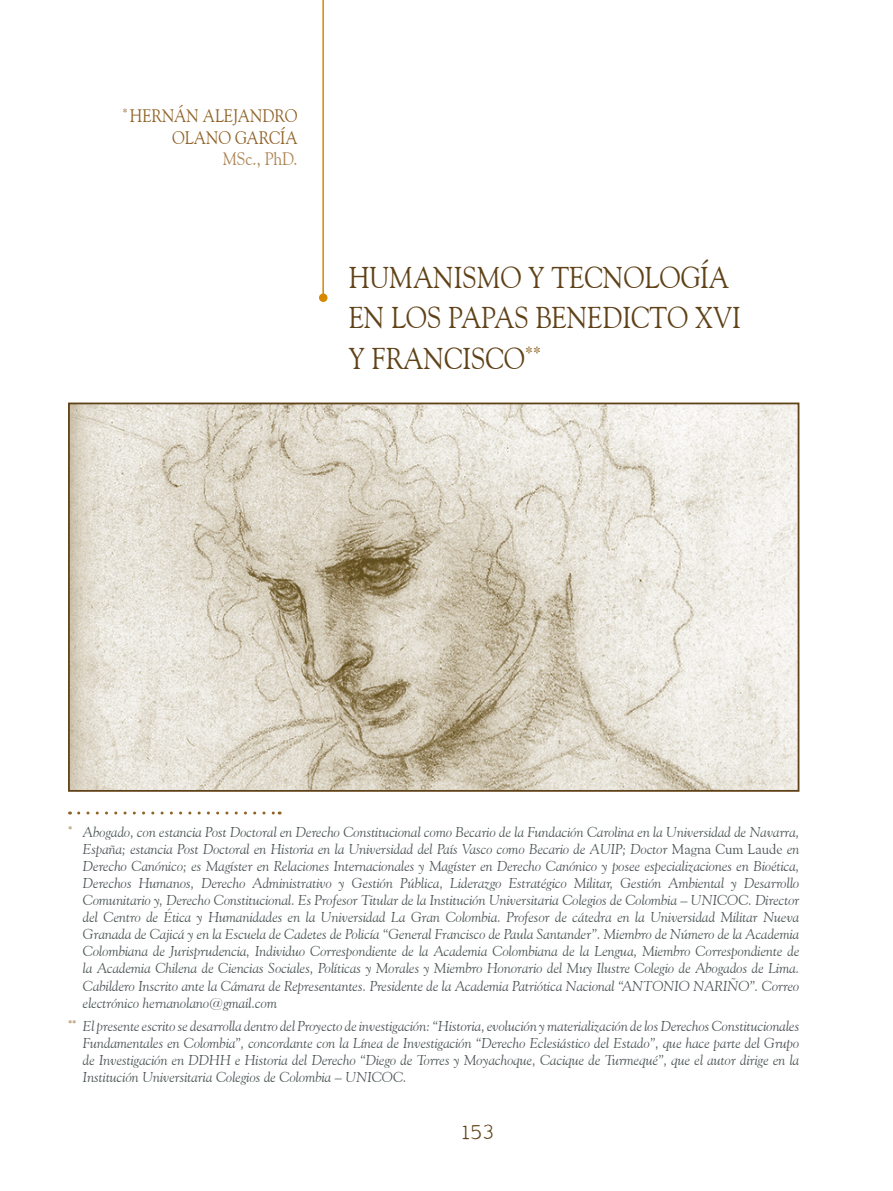
<style>
.page{position:relative;width:893px;height:1191px;background:#fff}
.page>*{position:absolute;margin:0;border:0;box-sizing:border-box;transform-origin:0 0}
._02a_Titulo_Articulo{font:30px "Goudy Old Style BT";color:#604218;scale:.9 1}
.t1{font:21px "My type of font";color:#604218}
._04a_Autor_Articulo{font:18px "Goudy Old Style BT";color:#8f6226;scale:.9 1}
._04a_Autor_Articulo-2{font:18px "Goudy Old Style BT";color:#ab8555;scale:.9 1}
._09a_Pie_de_Pagina_T{font:italic 14.25px/17.1px "Goudy Old Style BT";color:#4e5758;text-align:justify}
.s1{font-style:normal}
</style>
<div class="page">
<img style="left:71px;top:405px;width:725px;height:383px">
<div style="left:68px;top:402px;width:731px;height:389px;border:2px solid #604218"></div>
<hr style="left:322px;top:0;width:2px;height:297px;background:#d78800">
<div style="left:319px;top:293px;width:8px;height:9px;background:#d78800;border-radius:50%"></div>
<svg style="left:79px;top:811px;width:201px;height:3px"></svg>
<p class="_04a_Autor_Articulo" style="left:123px;top:105px;width:196px"><sup>*</sup> HERNÁN ALEJANDRO</p>
<p class="_04a_Autor_Articulo" style="left:172px;top:126px;width:141px">OLANO GARCÍA</p>
<p class="_04a_Autor_Articulo-2" style="left:223px;top:148px;width:85px">MSc., PhD.</p>
<p class="_02a_Titulo_Articulo" style="left:349px;top:259px;width:424px">HUMANISMO Y TECNOLOGÍA</p>
<p class="_02a_Titulo_Articulo" style="left:349px;top:299px;width:437px">EN LOS PAPAS BENEDICTO XVI</p>
<p class="_02a_Titulo_Articulo" style="left:349px;top:340px;width:215px">Y FRANCISCO<sup>**</sup></p>
<p class="_09a_Pie_de_Pagina_T" style="left:83px;top:823px;width:718px;text-indent:-15px"><sup>*</sup> Abogado, con estancia Post Doctoral en Derecho Constitucional como Becario de la Fundación Carolina en la Universidad de Navarra, España; estancia Post Doctoral en Historia en la Universidad del País Vasco como Becario de AUIP; Doctor <span class="s1">Magna Cum Laude</span> en Derecho Canónico; es Magíster en Relaciones Internacionales y Magíster en Derecho Canónico y posee especializaciones en Bioética, Derechos Humanos, Derecho Administrativo y Gestión Pública, Liderazgo Estratégico Militar, Gestión Ambiental y Desarrollo Comunitario y, Derecho Constitucional. Es Profesor Titular de la Institución Universitaria Colegios de Colombia – UNICOC. Director del Centro de Ética y Humanidades en la Universidad La Gran Colombia. Profesor de cátedra en la Universidad Militar Nueva Granada de Cajicá y en la Escuela de Cadetes de Policía “General Francisco de Paula Santander”. Miembro de Número de la Academia Colombiana de Jurisprudencia, Individuo Correspondiente de la Academia Colombiana de la Lengua, Miembro Correspondiente de la Academia Chilena de Ciencias Sociales, Políticas y Morales y Miembro Honorario del Muy Ilustre Colegio de Abogados de Lima.<br>Cabildero Inscrito ante la Cámara de Representantes. Presidente de la Academia Patriótica Nacional “ANTONIO NARIÑO”. Correo electrónico hernanolano@gmail.com</p>
<p class="_09a_Pie_de_Pagina_T" style="left:83px;top:1017px;width:718px;text-indent:-15px"><sup>**</sup> El presente escrito se desarrolla dentro del Proyecto de investigación: “Historia, evolución y materialización de los Derechos Constitucionales Fundamentales en Colombia”, concordante con la Línea de Investigación “Derecho Eclesiástico del Estado”, que hace parte del Grupo de Investigación en DDHH e Historia del Derecho “Diego de Torres y Moyachoque, Cacique de Turmequé”, que el autor dirige en la Institución Universitaria Colegios de Colombia – UNICOC.</p>
<p class="t1" style="left:461px;top:1119px;width:34px">153</p>
</div>
